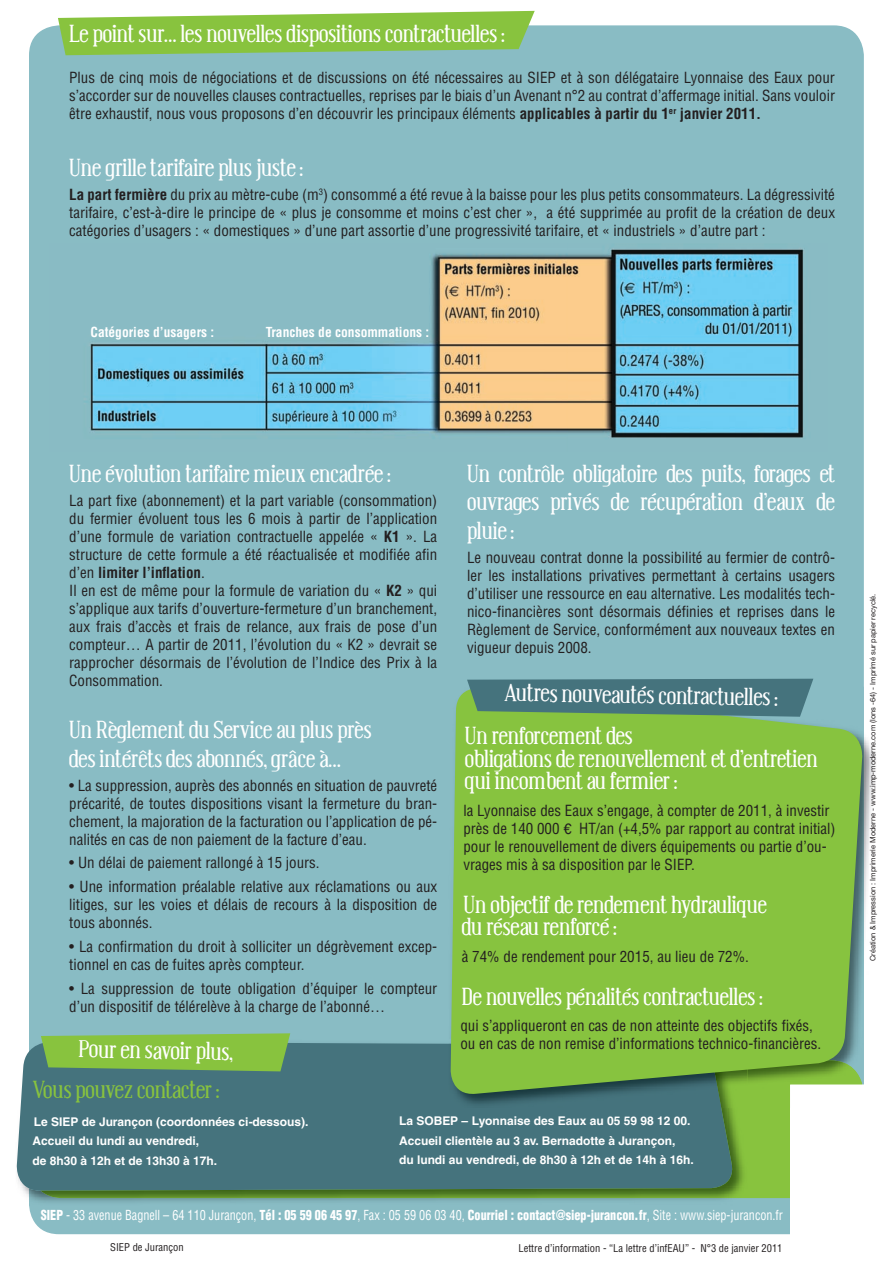
<style>
.page{position:relative;width:893px;height:1263px;background:#fff}
.page>*{position:absolute;margin:0;border:0;box-sizing:border-box;transform-origin:0 0}
.t1{font:24px/28.8px "Bistecca";color:#fff}
.t2{font:24px "Bistecca";color:#88c33e}
.t3{font:condensed 15px/18px "Helvetica";color:#231f20;text-align:justify}
.t4{font:condensed 13.5px "Helvetica";color:#fff;scale:.9 1}
.t5{font:700 condensed 13.5px "Helvetica";color:#fff}
.t6{font:700 12px/19.5px "Helvetica";color:#fff}
.t7{font:condensed 10.5px "Helvetica";color:#231f20}
.t8{font:7.5px "Helvetica Neue";color:#231f20}
.s1{font-weight:700}
.s2{font-family:"Euro Font";font-stretch:normal}
.s3{font-weight:900}
</style>
<div class="page">
<div style="left:29px;top:25px;width:834px;height:1209px;background:#89bcc4;border-radius:30px"></div>
<div style="left:29px;top:1060px;width:834px;height:138px;background:#88c33e;border-radius:34px"></div>
<img style="left:41px;top:1120px;width:705px;height:78px">
<div style="left:16px;top:1042px;width:720px;height:149px;background:#45737d"></div>
<svg style="left:58px;top:11px;width:476px;height:44px;background:#91c758"></svg>
<div style="left:790px;top:1085px;width:102px;height:157px;background:#fff"></div>
<svg style="left:41px;top:1033px;width:249px;height:38px"></svg>
<img style="left:863px;top:687px;width:6px;height:398px">
<img style="left:721px;top:1096px;width:15px;height:12px">
<img style="left:448px;top:1044px;width:273px;height:64px">
<img style="left:869px;top:745px;width:6px;height:89px">
<svg style="left:450px;top:690px;width:413px;height:406px;background:#84be45"></svg>
<svg style="left:467px;top:679px;width:346px;height:38px;background:#4c7c79"></svg>
<img style="left:86px;top:248px;width:718px;height:191px">
<h1 class="t1" style="left:69px;top:21px;width:436px">Le point sur… les nouvelles dispositions contractuelles :</h1>
<p class="t3" style="left:69px;top:70px;width:767px">Plus de cinq mois de négociations et de discussions on été nécessaires au SIEP et à son délégataire Lyonnaise des Eaux pour s’accorder sur de nouvelles clauses contractuelles, reprises par le biais d’un Avenant n°2 au contrat d’affermage initial. Sans vouloir être exhaustif, nous vous proposons d’en découvrir les principaux éléments <span class="s1">applicables à partir du 1</span><sup>er</sup> <span class="s1">janvier 2011.</span></p>
<h1 class="t1" style="left:69px;top:156px;width:235px">Une grille tarifaire plus juste :</h1>
<p class="t3" style="left:69px;top:187px;width:767px"><span class="s1">La part fermière</span> du prix au mètre-cube (m<sup>3</sup>) consommé a été revue à la baisse pour les plus petits consommateurs. La dégressivité tarifaire, c’est-à-dire le principe de « plus je consomme et moins c’est cher », a été supprimée au profit de la création de deux catégories d’usagers : « domestiques » d’une part assortie d’une progressivité tarifaire, et « industriels » d’autre part :</p>
<p class="t5" style="left:91px;top:326px;width:125px">Catégories d’usagers :</p>
<p class="t5" style="left:266px;top:326px;width:165px">Tranches de consommations :</p>
<h1 class="t1" style="left:69px;top:461px;width:323px">Une évolution tarifaire mieux encadrée :</h1>
<p class="t3" style="left:69px;top:493px;width:369px;text-align:left">La part fixe (abonnement) et la part variable (consommation) du fermier évoluent tous les 6 mois à partir de l’application d’une formule de variation contractuelle appelée « <span class="s1">K1</span> ». La structure de cette formule a été réactualisée et modifiée afin d’en <span class="s1">limiter l’inflation</span>.<br>Il en est de même pour la formule de variation du « <span class="s1">K2</span> » qui s’applique aux tarifs d’ouverture-fermeture d’un branchement, aux frais d’accès et frais de relance, aux frais de pose d’un compteur… A partir de 2011, l’évolution du « K2 » devrait se rapprocher désormais de l’évolution de l’Indice des Prix à la Consommation.</p>
<h1 class="t1" style="left:69px;top:718px;width:304px">Un Règlement du Service au plus près des intérêts des abonnés, grâce à…</h1>
<p class="t3" style="left:69px;top:778px;width:369px">• La suppression, auprès des abonnés en situation de pauvreté précarité, de toutes dispositions visant la fermeture du bran&shy;chement, la majoration de la facturation ou l’application de pé&shy;nalités en cas de non paiement de la facture d’eau.</p>
<p class="t3" style="left:69px;top:855px;width:252px">• Un délai de paiement rallongé à 15 jours.</p>
<p class="t3" style="left:69px;top:879px;width:369px">• Une information préalable relative aux réclamations ou aux litiges, sur les voies et délais de recours à la disposition de tous abonnés.</p>
<p class="t3" style="left:69px;top:939px;width:369px">• La confirmation du droit à solliciter un dégrèvement excep&shy;tionnel en cas de fuites après compteur.</p>
<p class="t3" style="left:69px;top:981px;width:369px">• La suppression de toute obligation d’équiper le compteur d’un dispositif de télérelève à la charge de l’abonné…</p>
<h1 class="t1" style="left:79px;top:1037px;width:156px;rotate:1deg">Pour en savoir plus,</h1>
<h1 class="t1" style="left:467px;top:461px;width:369px;text-align:justify">Un contrôle obligatoire des puits, forages et ouvrages privés de récupération d’eaux de pluie :</h1>
<p class="t3" style="left:467px;top:550px;width:369px">Le nouveau contrat donne la possibilité au fermier de contrô&shy;ler les installations privatives permettant à certains usagers d’utiliser une ressource en eau alternative. Les modalités tech&shy;nico-financières sont désormais définies et reprises dans le Règlement de Service, conformément aux nouveaux textes en vigueur depuis 2008.</p>
<h1 class="t1" style="left:505px;top:680px;width:274px;rotate:1deg">Autres nouveautés contractuelles :</h1>
<h1 class="t1" style="left:465px;top:727px;width:354px;line-height:22.5px">Un renforcement des<br>obligations de renouvellement et d’entretien qui incombent au fermier :</h1>
<p class="t3" style="left:463px;top:803px;width:373px;text-align:left">la Lyonnaise des Eaux s’engage, à compter de 2011, à investir près de 140 000 <span class="s2">e</span> HT/an (+4,5% par rapport au contrat initial) pour le renouvellement de divers équipements ou partie d’ou&shy;vrages mis à sa disposition par le SIEP.</p>
<h1 class="t1" style="left:462px;top:895px;width:306px;line-height:22.5px">Un objectif de rendement hydraulique du réseau renforcé :</h1>
<p class="t3" style="left:462px;top:949px;width:288px">à 74% de rendement pour 2015, au lieu de 72%.</p>
<h1 class="t1" style="left:462px;top:984px;width:302px">De nouvelles pénalités contractuelles :</h1>
<p class="t3" style="left:460px;top:1018px;width:362px">qui s’appliqueront en cas de non atteinte des objectifs fixés, ou en cas de non remise d’informations technico-financières.</p>
<h1 class="t2" style="left:33px;top:1080px;width:188px">Vous pouvez contacter :</h1>
<p class="t6" style="left:32px;top:1113px;width:278px">Le SIEP de Jurançon (coordonnées ci-dessous).<br>Accueil du lundi au vendredi,<br>de 8h30 à 12h et de 13h30 à 17h.</p>
<p class="t6" style="left:399px;top:1112px;width:296px">La SOBEP – Lyonnaise des Eaux au 05 59 98 12 00.<br>Accueil clientèle au 3 av. Bernadotte à Jurançon,<br>du lundi au vendredi, de 8h30 à 12h et de 14h à 16h.</p>
<p class="t4" style="left:41px;top:1210px;width:826px"><span class="s3">SIEP</span> - 33 avenue Bagnell – 64 110 Jurançon, <span class="s3">Tél : 05 59 06 45 97</span>, Fax : 05 59 06 03 40, <span class="s3">Courriel : contact@siep-jurancon.fr</span>, Site : www.siep-jurancon.fr</p>
<p class="t7" style="left:110px;top:1243px;width:75px">SIEP de Jurançon</p>
<p class="t7" style="left:518px;top:1244px;width:265px">Lettre d’information - “La lettre d’infEAU” - N°3 de janvier 2011</p>
<p class="t8" style="left:869px;top:961px;width:369px;rotate:-90deg">Création &amp; Impression : Imprimerie Moderne - www.imp-moderne.com (lons -64) - Imprimé sur papier recyclé.</p>
</div>
